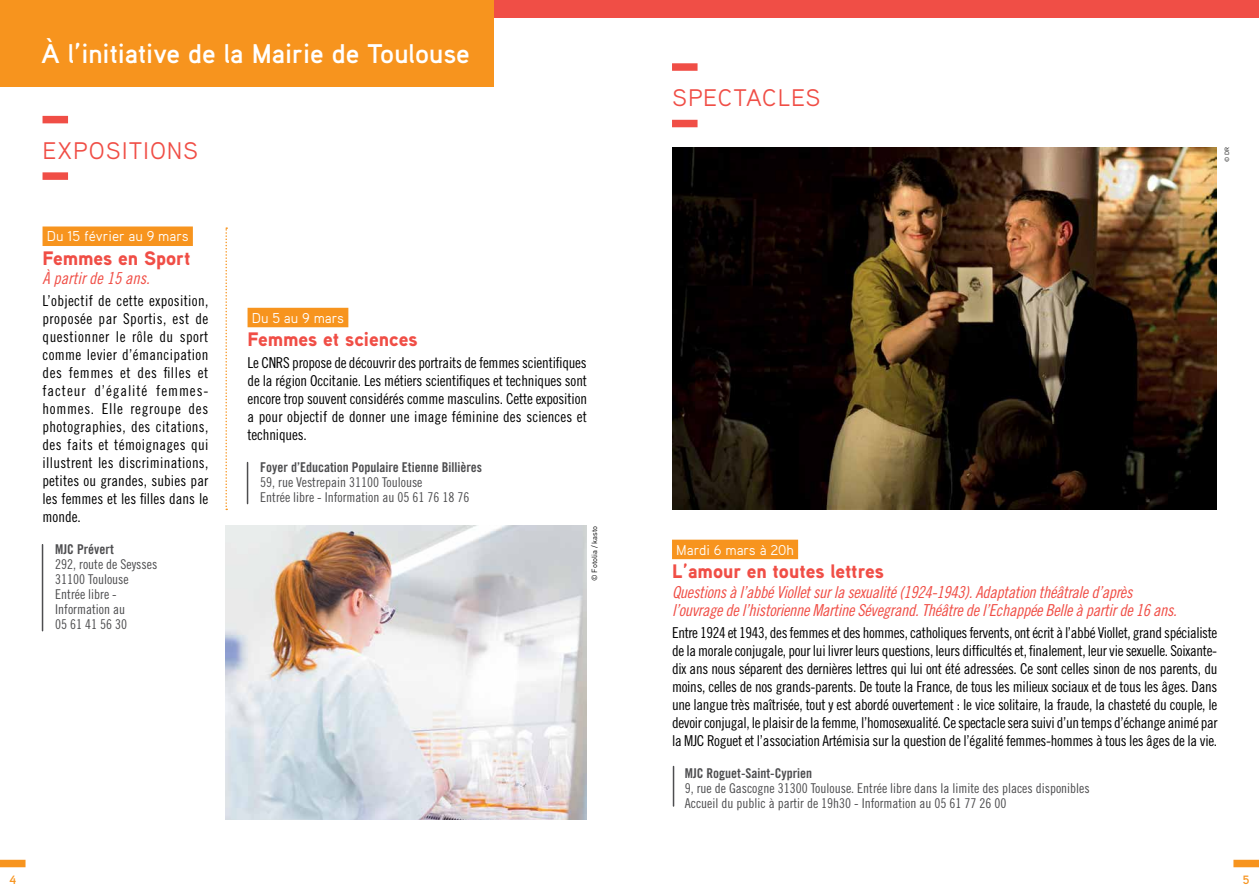
<style>
.page{position:relative;width:1259px;height:893px;background:#fff}
.page>*{position:absolute;margin:0;border:0;box-sizing:border-box;transform-origin:0 0}
.t1{font:700 27px "Aaux Pro";color:#fff}
.t2{font:24px "Aaux Pro";letter-spacing:.04em;color:#f04e46}
.t3{font:24px "Aaux Pro";letter-spacing:.02em;color:#f04e46}
.t4{font:900 19.5px "Aaux Pro";color:#f04e46}
.t5{font:16.5px/18px "Trade Gothic Cond Eighteen Obl";letter-spacing:-.02em;color:#f04e46}
.t6{font:16.5px "Trade Gothic Cond Eighteen Obl";color:#f04e46}
.t7{font:15px/18px "Trade Gothic Cond Eighteen";color:#000;text-align:justify}
.t8{font:14.25px "Aaux Pro";color:#fff}
.t9{font:13.5px/15px "Trade Gothic Cond Eighteen";color:#4d4d4f}
.t10{font:13.5px "Trade Gothic Bold Cond Twenty";color:#4d4d4f}
.t11{font:700 12px "Aaux Pro";color:#f7941e}
.t12{font:7.5px "DIN";color:#000}
.t13{font:6px "DIN";color:#000}
</style>
<div class="page">
<div style="left:1233px;top:860px;width:26px;height:7px;background:#f7941e"></div>
<div style="left:0;top:0;width:1259px;height:18px;background:#f04e46"></div>
<div style="left:0;top:0;width:494px;height:86px;background:#f7941e"></div>
<div style="left:43px;top:226px;width:150px;height:20px;background:#f7941e"></div>
<div style="left:43px;top:172px;width:25px;height:8px;background:#f04e46"></div>
<div style="left:43px;top:116px;width:25px;height:7px;background:#f04e46"></div>
<svg style="left:225px;top:227px;width:2px;height:283px"></svg>
<hr style="left:247px;top:463px;width:1px;height:41px;background:#4d4d4f">
<hr style="left:42px;top:545px;width:1px;height:86px;background:#4d4d4f">
<div style="left:247px;top:308px;width:101px;height:19px;background:#f7941e"></div>
<img style="left:225px;top:526px;width:362px;height:293px">
<div style="left:672px;top:540px;width:126px;height:19px;background:#f7941e"></div>
<hr style="left:673px;top:766px;width:1px;height:40px;background:#4d4d4f">
<img style="left:672px;top:147px;width:544px;height:362px">
<div style="left:672px;top:120px;width:25px;height:7px;background:#f04e46"></div>
<div style="left:672px;top:63px;width:25px;height:8px;background:#f04e46"></div>
<div style="left:0;top:860px;width:26px;height:7px;background:#f7941e"></div>
<h1 class="t1" style="left:41px;top:37px;width:430px">À l’initiative de la Mairie de Toulouse</h1>
<h2 class="t2" style="left:43px;top:135px;width:157px">EXPOSITIONS</h2>
<p class="t8" style="left:47px;top:227px;width:143px">Du 15 février au 9 mars</p>
<h3 class="t4" style="left:43px;top:245px;width:150px">Femmes en Sport</h3>
<p class="t6" style="left:43px;top:268px;width:109px">À partir de 15 ans.</p>
<p class="t7" style="left:43px;top:292px;width:167px">L’objectif de cette exposition, proposée par Sportis, est de questionner le rôle du sport comme levier d’émancipation des femmes et des filles et facteur d’égalité femmes&shy;hommes. Elle regroupe des photographies, des citations, des faits et témoignages qui illustrent les discriminations, petites ou grandes, subies par les femmes et les filles dans le monde.</p>
<p class="t10" style="left:55px;top:541px;width:60px">MJC Prévert</p>
<p class="t9" style="left:55px;top:557px;width:103px">292, route de Seysses<br>31100 Toulouse<br>Entrée libre -<br>Information au<br>05 61 41 56 30</p>
<p class="t8" style="left:252px;top:309px;width:94px">Du 5 au 9 mars</p>
<h3 class="t4" style="left:247px;top:326px;width:171px">Femmes et sciences</h3>
<p class="t7" style="left:247px;top:354px;width:341px">Le CNRS propose de découvrir des portraits de femmes scientifiques de la région Occitanie. Les métiers scientifiques et techniques sont encore trop souvent considérés comme masculins. Cette exposition a pour objectif de donner une image féminine des sciences et techniques.</p>
<p class="t10" style="left:260px;top:459px;width:223px">Foyer d’Education Populaire Etienne Billières</p>
<p class="t9" style="left:260px;top:475px;width:211px">59, rue Vestrepain 31100 Toulouse<br>Entrée libre - Information au 05 61 76 18 76</p>
<p class="t12" style="left:590px;top:581px;width:57px;rotate:-90deg">© Fotolia / kasto</p>
<h2 class="t3" style="left:672px;top:82px;width:150px">SPECTACLES</h2>
<p class="t13" style="left:1223px;top:162px;width:16px;rotate:-90deg">© DR</p>
<p class="t8" style="left:676px;top:541px;width:119px">Mardi 6 mars à 20h</p>
<h3 class="t4" style="left:672px;top:558px;width:213px">L’amour en toutes lettres</h3>
<p class="t5" style="left:672px;top:583px;width:506px">Questions à l’abbé Viollet sur la sexualité (1924-1943). Adaptation théâtrale d’après l’ouvrage de l’historienne Martine Sévegrand. Théâtre de l’Echappée Belle à partir de 16 ans.</p>
<p class="t7" style="left:672px;top:623px;width:547px">Entre 1924 et 1943, des femmes et des hommes, catholiques fervents, ont écrit à l’abbé Viollet, grand spécialiste de la morale conjugale, pour lui livrer leurs questions, leurs difficultés et, finalement, leur vie sexuelle. Soixante&shy;dix ans nous séparent des dernières lettres qui lui ont été adressées. Ce sont celles sinon de nos parents, du moins, celles de nos grands-parents. De toute la France, de tous les milieux sociaux et de tous les âges. Dans une langue très maîtrisée, tout y est abordé ouvertement : le vice solitaire, la fraude, la chasteté du couple, le devoir conjugal, le plaisir de la femme, l’homosexualité. Ce spectacle sera suivi d’un temps d’échange animé par la MJC Roguet et l’association Artémisia sur la question de l’égalité femmes-hommes à tous les âges de la vie.</p>
<p class="t10" style="left:685px;top:765px;width:129px">MJC Roguet-Saint-Cyprien</p>
<p class="t9" style="left:685px;top:781px;width:406px">9, rue de Gascogne 31300 Toulouse. Entrée libre dans la limite des places disponibles<br>Accueil du public à partir de 19h30 - Information au 05 61 77 26 00</p>
<p class="t11" style="left:9px;top:873px;width:8px">4</p>
<p class="t11" style="left:1243px;top:873px;width:8px">5</p>
</div>
